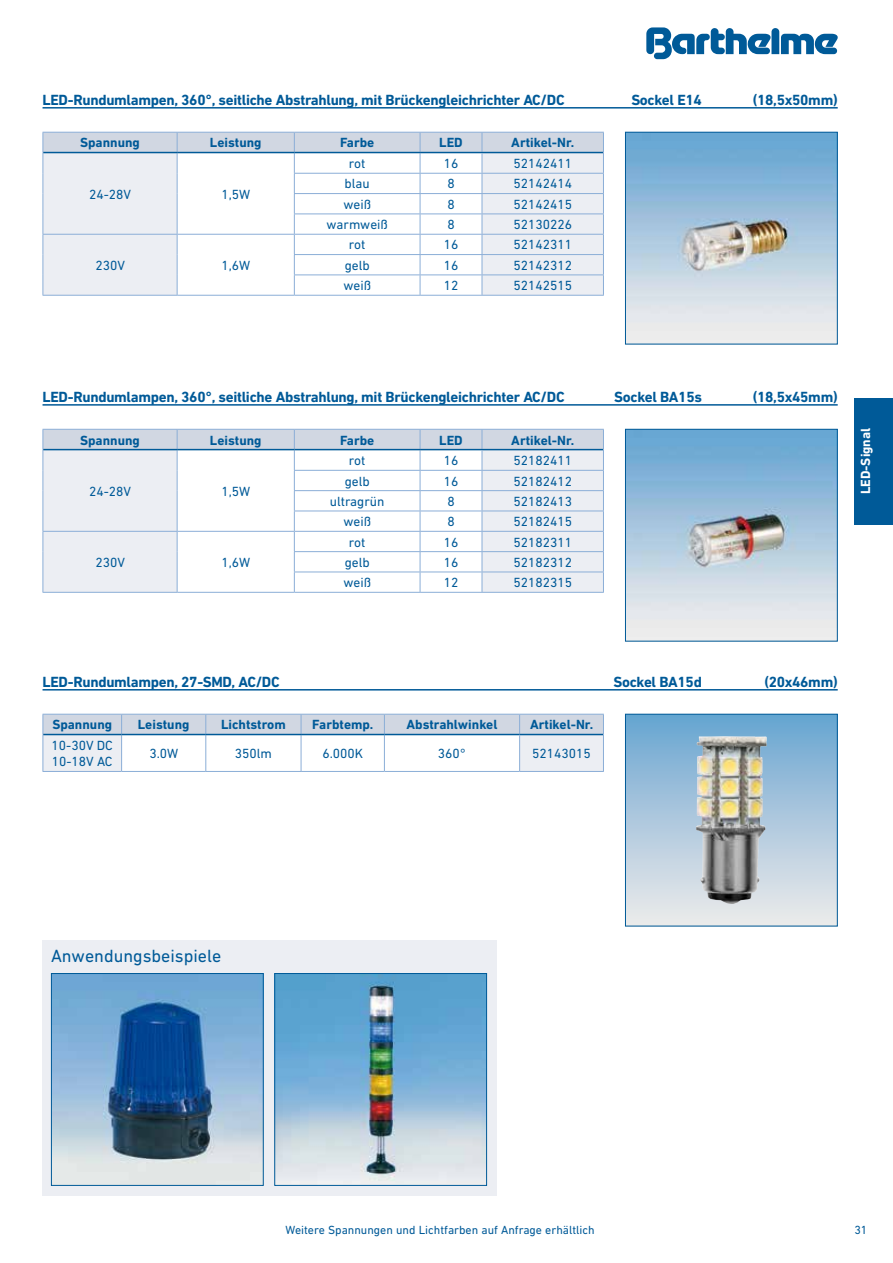
<style>
.page{position:relative;width:893px;height:1263px;background:#fff}
.page>*{position:absolute;margin:0;border:0;box-sizing:border-box;transform-origin:0 0}
.t1{font:18px "DIN Next LT Pro";color:#005a98}
.t2{font:700 15px "DIN Next LT Pro";letter-spacing:-.02em;color:#005a98}
.t3{font:13.5px/16.2px "DIN Next LT Pro";color:#005a98}
.t4{font:700 13.5px "DIN Next LT Pro";color:#005a98}
.t5{font:700 13.5px "DIN Next LT Pro";color:#fff}
.t6{font:12px "DIN Next LT Pro";color:#005a98}
</style>
<div class="page">
<svg style="left:646px;top:27px;width:192px;height:32px"></svg>
<div style="left:854px;top:398px;width:39px;height:126px;background:#005a98"></div>
<hr style="left:43px;top:107px;width:795px;height:2px;background:#005a98">
<img style="left:627px;top:134px;width:209px;height:208px">
<div style="left:625px;top:132px;width:213px;height:212px;border:1px solid #005a98"></div>
<hr style="left:43px;top:295px;width:134px;height:1px;background:#8baed7">
<hr style="left:177px;top:295px;width:117px;height:1px;background:#8baed7">
<hr style="left:294px;top:295px;width:126px;height:1px;background:#8baed7">
<hr style="left:420px;top:295px;width:62px;height:1px;background:#8baed7">
<hr style="left:482px;top:295px;width:122px;height:1px;background:#8baed7">
<svg style="left:43px;top:132px;width:561px;height:163px"></svg>
<div style="left:43px;top:940px;width:454px;height:255px;background:#eceef3"></div>
<img style="left:53px;top:975px;width:209px;height:209px">
<div style="left:51px;top:973px;width:213px;height:213px;border:1px solid #005a98"></div>
<img style="left:276px;top:975px;width:209px;height:206px">
<div style="left:274px;top:973px;width:213px;height:213px;border:1px solid #005a98"></div>
<img style="left:627px;top:431px;width:209px;height:208px">
<div style="left:625px;top:429px;width:213px;height:212px;border:1px solid #005a98"></div>
<hr style="left:43px;top:404px;width:795px;height:2px;background:#005a98">
<hr style="left:43px;top:592px;width:134px;height:1px;background:#8baed7">
<hr style="left:177px;top:592px;width:117px;height:1px;background:#8baed7">
<hr style="left:294px;top:592px;width:126px;height:1px;background:#8baed7">
<hr style="left:420px;top:592px;width:62px;height:1px;background:#8baed7">
<hr style="left:482px;top:592px;width:122px;height:1px;background:#8baed7">
<svg style="left:43px;top:429px;width:561px;height:163px"></svg>
<hr style="left:43px;top:689px;width:795px;height:1px;background:#005a98">
<hr style="left:43px;top:771px;width:79px;height:1px;background:#8baed7">
<hr style="left:122px;top:771px;width:84px;height:1px;background:#8baed7">
<hr style="left:206px;top:771px;width:95px;height:1px;background:#8baed7">
<hr style="left:301px;top:771px;width:83px;height:1px;background:#8baed7">
<hr style="left:384px;top:771px;width:136px;height:1px;background:#8baed7">
<svg style="left:43px;top:714px;width:561px;height:57px"></svg>
<hr style="left:43px;top:734px;width:1px;height:37px;background:#8baed7">
<hr style="left:121px;top:735px;width:1px;height:36px;background:#8baed7">
<hr style="left:205px;top:735px;width:1px;height:36px;background:#8baed7">
<hr style="left:301px;top:735px;width:1px;height:36px;background:#8baed7">
<hr style="left:384px;top:735px;width:1px;height:36px;background:#8baed7">
<hr style="left:43px;top:734px;width:79px;height:1px;background:#005a98">
<hr style="left:122px;top:734px;width:84px;height:1px;background:#005a98">
<hr style="left:206px;top:734px;width:95px;height:1px;background:#005a98">
<hr style="left:301px;top:734px;width:83px;height:1px;background:#005a98">
<hr style="left:384px;top:734px;width:136px;height:1px;background:#005a98">
<hr style="left:520px;top:734px;width:83px;height:1px;background:#005a98">
<hr style="left:519px;top:735px;width:1px;height:36px;background:#8baed7">
<hr style="left:603px;top:734px;width:1px;height:37px;background:#8baed7">
<hr style="left:520px;top:771px;width:84px;height:1px;background:#8baed7">
<div style="left:625px;top:714px;width:212px;height:212px;background:linear-gradient(to bottom,#68a5d1,#efebeb)"></div>
<img style="left:696px;top:736px;width:71px;height:173px">
<div style="left:625px;top:714px;width:213px;height:212px;border:1px solid #005a98"></div>
<p class="t2" style="left:43px;top:91px;width:524px">LED-Rundumlampen, 360°, seitliche Abstrahlung, mit Brückengleichrichter AC/DC</p>
<p class="t2" style="left:631px;top:91px;width:72px">Sockel E14</p>
<p class="t2" style="left:753px;top:91px;width:86px">(18,5x50mm)</p>
<p class="t4" style="left:80px;top:135px;width:61px">Spannung</p>
<p class="t4" style="left:210px;top:135px;width:53px">Leistung</p>
<p class="t4" style="left:340px;top:135px;width:36px">Farbe</p>
<p class="t4" style="left:439px;top:135px;width:25px">LED</p>
<p class="t4" style="left:511px;top:135px;width:65px">Artikel-Nr.</p>
<p class="t3" style="left:89px;top:186px;width:43px">24-28V</p>
<p class="t3" style="left:221px;top:186px;width:30px">1,5W</p>
<p class="t3" style="left:349px;top:155px;width:18px">rot</p>
<p class="t3" style="left:444px;top:155px;width:16px">16</p>
<p class="t3" style="left:513px;top:155px;width:60px">52142411</p>
<p class="t3" style="left:345px;top:176px;width:27px">blau</p>
<p class="t3" style="left:447px;top:176px;width:9px">8</p>
<p class="t3" style="left:513px;top:176px;width:60px">52142414</p>
<p class="t3" style="left:343px;top:196px;width:29px">weiß</p>
<p class="t3" style="left:447px;top:196px;width:9px">8</p>
<p class="t3" style="left:513px;top:196px;width:60px">52142415</p>
<p class="t3" style="left:326px;top:216px;width:63px">warmweiß</p>
<p class="t3" style="left:447px;top:216px;width:9px">8</p>
<p class="t3" style="left:513px;top:216px;width:60px">52130226</p>
<p class="t3" style="left:95px;top:257px;width:31px">230V</p>
<p class="t3" style="left:221px;top:257px;width:30px">1,6W</p>
<p class="t3" style="left:349px;top:237px;width:18px">rot</p>
<p class="t3" style="left:444px;top:237px;width:16px">16</p>
<p class="t3" style="left:513px;top:237px;width:60px">52142311</p>
<p class="t3" style="left:345px;top:257px;width:27px">gelb</p>
<p class="t3" style="left:444px;top:257px;width:16px">16</p>
<p class="t3" style="left:513px;top:257px;width:60px">52142312</p>
<p class="t3" style="left:343px;top:277px;width:29px">weiß</p>
<p class="t3" style="left:444px;top:277px;width:16px">12</p>
<p class="t3" style="left:513px;top:277px;width:60px">52142515</p>
<p class="t2" style="left:43px;top:388px;width:524px">LED-Rundumlampen, 360°, seitliche Abstrahlung, mit Brückengleichrichter AC/DC</p>
<p class="t2" style="left:614px;top:388px;width:89px">Sockel BA15s</p>
<p class="t2" style="left:753px;top:388px;width:86px">(18,5x45mm)</p>
<p class="t4" style="left:80px;top:432px;width:61px">Spannung</p>
<p class="t4" style="left:210px;top:432px;width:53px">Leistung</p>
<p class="t4" style="left:340px;top:432px;width:36px">Farbe</p>
<p class="t4" style="left:439px;top:432px;width:25px">LED</p>
<p class="t4" style="left:511px;top:432px;width:65px">Artikel-Nr.</p>
<p class="t3" style="left:89px;top:483px;width:43px">24-28V</p>
<p class="t3" style="left:221px;top:483px;width:30px">1,5W</p>
<p class="t3" style="left:349px;top:452px;width:18px">rot</p>
<p class="t3" style="left:444px;top:452px;width:16px">16</p>
<p class="t3" style="left:513px;top:452px;width:60px">52182411</p>
<p class="t3" style="left:345px;top:473px;width:27px">gelb</p>
<p class="t3" style="left:444px;top:473px;width:16px">16</p>
<p class="t3" style="left:513px;top:473px;width:60px">52182412</p>
<p class="t3" style="left:330px;top:493px;width:56px">ultragrün</p>
<p class="t3" style="left:447px;top:493px;width:9px">8</p>
<p class="t3" style="left:513px;top:493px;width:60px">52182413</p>
<p class="t3" style="left:343px;top:513px;width:29px">weiß</p>
<p class="t3" style="left:447px;top:513px;width:9px">8</p>
<p class="t3" style="left:513px;top:513px;width:60px">52182415</p>
<p class="t3" style="left:95px;top:554px;width:31px">230V</p>
<p class="t3" style="left:221px;top:554px;width:30px">1,6W</p>
<p class="t3" style="left:349px;top:534px;width:18px">rot</p>
<p class="t3" style="left:444px;top:534px;width:16px">16</p>
<p class="t3" style="left:513px;top:534px;width:60px">52182311</p>
<p class="t3" style="left:345px;top:554px;width:27px">gelb</p>
<p class="t3" style="left:444px;top:554px;width:16px">16</p>
<p class="t3" style="left:513px;top:554px;width:60px">52182312</p>
<p class="t3" style="left:343px;top:574px;width:29px">weiß</p>
<p class="t3" style="left:444px;top:574px;width:16px">12</p>
<p class="t3" style="left:513px;top:574px;width:60px">52182315</p>
<p class="t5" style="left:858px;top:494px;width:68px;rotate:-90deg">LED-Signal</p>
<p class="t2" style="left:43px;top:673px;width:239px">LED-Rundumlampen, 27-SMD, AC/DC</p>
<p class="t2" style="left:613px;top:673px;width:90px">Sockel BA15d</p>
<p class="t2" style="left:764px;top:673px;width:75px">(20x46mm)</p>
<p class="t4" style="left:52px;top:717px;width:61px">Spannung</p>
<p class="t4" style="left:138px;top:717px;width:53px">Leistung</p>
<p class="t4" style="left:221px;top:717px;width:66px">Lichtstrom</p>
<p class="t4" style="left:312px;top:717px;width:63px">Farbtemp.</p>
<p class="t4" style="left:407px;top:717px;width:92px">Abstrahlwinkel</p>
<p class="t4" style="left:530px;top:717px;width:65px">Artikel-Nr.</p>
<p class="t3" style="left:52px;top:737px;width:63px">10-30V DC<br>10-18V AC</p>
<p class="t3" style="left:149px;top:745px;width:30px">3.0W</p>
<p class="t3" style="left:235px;top:745px;width:39px">350lm</p>
<p class="t3" style="left:322px;top:745px;width:42px">6.000K</p>
<p class="t3" style="left:438px;top:745px;width:30px">360°</p>
<p class="t3" style="left:532px;top:745px;width:60px">52143015</p>
<h1 class="t1" style="left:51px;top:945px;width:172px">Anwendungsbeispiele</h1>
<p class="t6" style="left:286px;top:1223px;width:311px">Weitere Spannungen und Lichtfarben auf Anfrage erhältlich</p>
<p class="t6" style="left:854px;top:1223px;width:15px">31</p>
</div>
